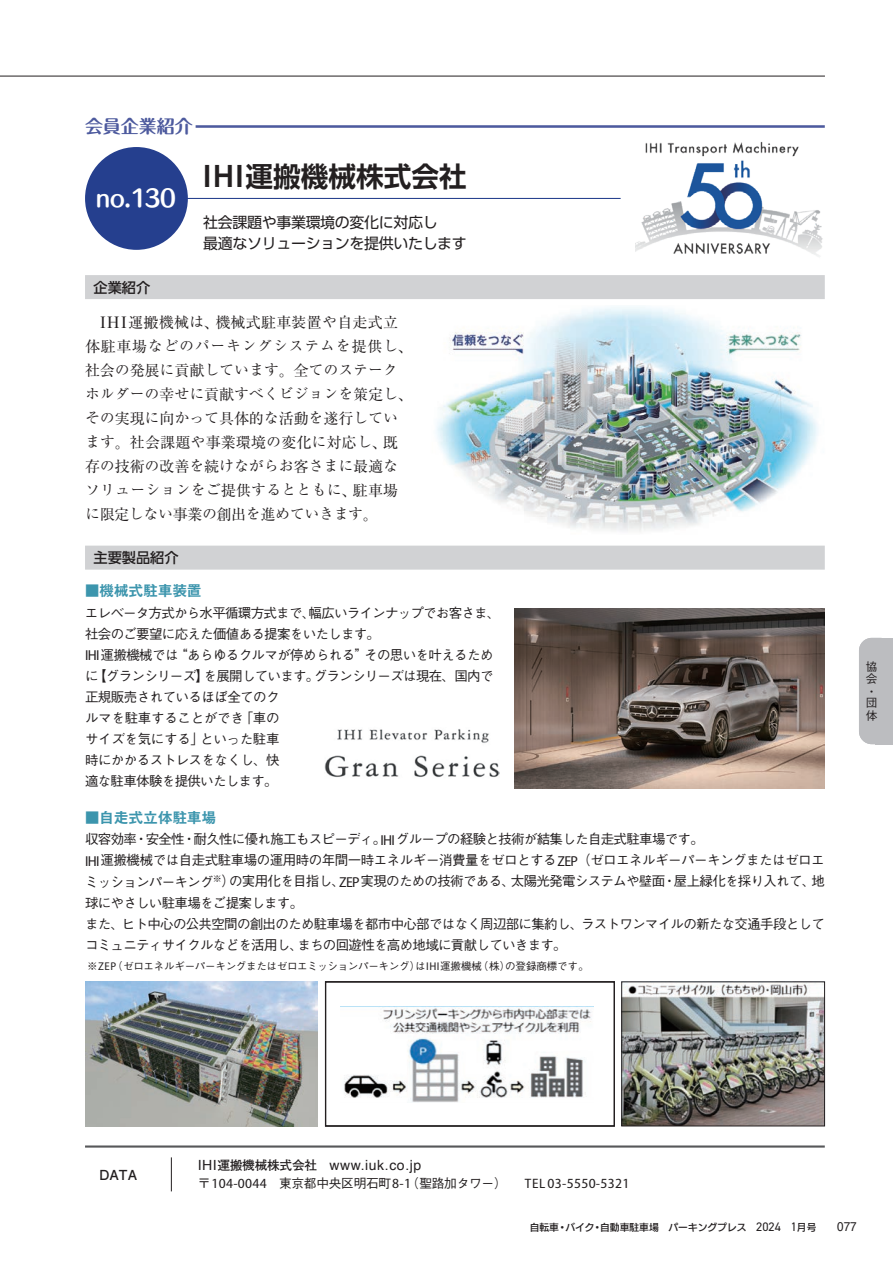
<style>
.page{position:relative;width:893px;height:1263px;background:#fff}
.page>*{position:absolute;margin:0;border:0;box-sizing:border-box;transform-origin:0 0}
.t1{font:700 27.6px "UD Shin Go Pro De";color:#231f20}
.t2{font:22.5px "Humming Std B";color:#fff;scale:.95 1}
.t3{font:700 18px "Maru Fo Pro";letter-spacing:-.005em;color:#4d5a9e}
.t4{font:15px "Ryumin Pro";letter-spacing:.015em;color:#231f20}
.t5{font:15px/21px "UD Shin Go Pro";letter-spacing:-.025em;color:#231f20}
.t6{font:14.4px/24px "Ryumin Pro";letter-spacing:.035em;color:#231f20}
.t7{font:700 14.25px "Gothic MB101 Pro De";letter-spacing:.025em;color:#3c95ad}
.t8{font:500 14.25px "UD Shin Go Pro";letter-spacing:-.005em;color:#231f20}
.t9{font:14.1px "Helvetica";letter-spacing:.04em;color:#231f20}
.t10{font:700 13.8px "Futo Go B101 Pro";color:#231f20}
.t11{font:500 13.5px/21px "Gothic BBB Pro";letter-spacing:-.05em;color:#231f20}
.t12{font:500 12.75px "Gothic BBB Pro";letter-spacing:-.025em;color:#231f20}
.t13{font:12.75px "Helvetica";color:#231f20;scale:.92 1}
.t14{font:500 11.7px/12.1px "Gothic BBB Pro";color:#231f20}
.t15{font:500 10.5px "Gothic BBB Pro";letter-spacing:-.025em;color:#231f20}
.t16{font:9.75px "New Rodin Pro DB";color:#231f20}
.s1{font-family:"Times New Roman";font-size:17.1px}
.s2{font-size:14.4px}
.s3{font-family:"Hira Min Pro W3"}
.s4{font-size:15px}
.s5{font-family:"Hira Min Pro W3";font-size:15px}
.s6{font-family:"Myriad Pro";font-weight:400;font-stretch:semi-condensed;font-size:14.4px}
.s7{font-family:"Myriad Pro";font-weight:400;font-stretch:semi-condensed;font-size:11.25px}
.s8{font-family:"Futo Go B101 Pro";font-weight:700;font-size:12.75px}
.s9{font-family:"Myriad Pro";font-weight:400;font-stretch:semi-condensed;font-size:14.1px}
.s10{font-family:"Myriad Pro";font-weight:400;font-stretch:semi-condensed;font-size:13.65px}
.s11{font-family:"DIN2014";font-size:12.3px}
</style>
<div class="page">
<hr style="left:0;top:76px;width:825px;height:1px;background:#231f20">
<div style="left:859px;top:638px;width:34px;height:106px;background:#bcbdc0;border-radius:13px"></div>
<div style="left:876px;top:638px;width:17px;height:106px;background:#bcbdc0"></div>
<div style="left:85px;top:275px;width:740px;height:24px;background:#d1d2d4"></div>
<div style="left:85px;top:546px;width:740px;height:24px;background:#d1d2d4"></div>
<div style="left:85px;top:147px;width:103px;height:103px;background:#253f8e;border-radius:50%"></div>
<hr style="left:196px;top:125px;width:629px;height:3px;background:#4d5a9e">
<hr style="left:187px;top:198px;width:434px;height:1px;background:#253f8e">
<hr style="left:85px;top:1145px;width:740px;height:2px;background:#57585a">
<hr style="left:171px;top:1157px;width:1px;height:34px;background:#231f20">
<img style="left:623px;top:984px;width:200px;height:140px">
<div style="left:621px;top:982px;width:204px;height:144px;border:1px solid #231f20"></div>
<img style="left:635px;top:141px;width:188px;height:116px">
<img style="left:436px;top:306px;width:382px;height:226px">
<img style="left:85px;top:982px;width:233px;height:144px">
<img style="left:324px;top:729px;width:176px;height:49px">
<img style="left:515px;top:608px;width:310px;height:180px">
<svg style="left:325px;top:981px;width:290px;height:145px"></svg>
<div style="left:326px;top:982px;width:288px;height:144px;border:1px solid #231f20"></div>
<h3 class="t3" style="left:85px;top:112px;width:109px">会員企業紹介</h3>
<h2 class="t2" style="left:96px;top:181px;width:86px">no.130</h2>
<h1 class="t1" style="left:203px;top:154px;width:265px">IHI運搬機械株式会社</h1>
<p class="t5" style="left:203px;top:211px;width:265px">社会課題や事業環境の変化に対応し<br>最適なソリューションを提供いたします</p>
<p class="t8" style="left:94px;top:276px;width:58px">企業紹介</p>
<p class="t4" style="left:100px;top:310px;width:300px"><span class="s1">IHI</span>運搬機械<span class="s2">は</span><span class="s3">、</span>機械式駐車装置<span class="s2">や</span>自走式立</p>
<p class="t6" style="left:85px;top:333px;width:329px"><span class="s4">体駐車場</span>などのパーキングシステムを<span class="s4">提供</span>し<span class="s5">、</span><span class="s4">社会</span>の<span class="s4">発展</span>に<span class="s4">貢献</span>しています<span class="s5">。</span><span class="s4">全</span>てのステークホルダーの<span class="s4">幸</span>せに<span class="s4">貢献</span>すべくビジョンを<span class="s4">策定</span>し<span class="s5">、</span>その<span class="s4">実現</span>に<span class="s4">向</span>かって<span class="s4">具体的</span>な<span class="s4">活動</span>を<span class="s4">遂行</span>してい</p>
<p class="t4" style="left:85px;top:430px;width:314px"><span class="s2">ます</span><span class="s3">。</span>社会課題<span class="s2">や</span>事業環境<span class="s2">の</span>変化<span class="s2">に</span>対応<span class="s2">し</span><span class="s3">、</span>既</p>
<p class="t6" style="left:85px;top:453px;width:315px;text-align:justify"><span class="s4">存</span>の<span class="s4">技術</span>の<span class="s4">改善</span>を<span class="s4">続</span>けながらお<span class="s4">客</span>さまに<span class="s4">最適</span>なソリューションをご<span class="s4">提供</span>するとともに<span class="s5">、</span><span class="s4">駐車場</span>に<span class="s4">限定</span>しない<span class="s4">事業</span>の<span class="s4">創出</span>を<span class="s4">進</span>めていきます<span class="s5">。</span></p>
<p class="t8" style="left:94px;top:546px;width:87px">主要製品紹介</p>
<p class="t7" style="left:85px;top:579px;width:118px">■機械式駐車装置</p>
<p class="t11" style="left:85px;top:601px;width:417px">エレベータ方式から水平循環方式まで、幅広いラインナップでお客さま、社会のご要望に応えた価値ある提案をいたします。<br><span class="s6">IHI</span>運搬機械では“あらゆるクルマが停められる”その思いを叶えるために【グランシリーズ】を展開しています。グランシリーズは現在、国内で正規販売されているほぼ全てのク<br>ルマを駐車することができ「車の<br>サイズを気にする」といった駐車<br>時にかかるストレスをなくし、快<br>適な駐車体験を提供いたします。</p>
<p class="t7" style="left:85px;top:805px;width:133px">■自走式立体駐車場</p>
<p class="t11" style="left:85px;top:827px;width:741px">収容効率・安全性・耐久性に優れ施工もスピーディ。<span class="s6">IHI</span>グループの経験と技術が結集した自走式駐車場です。<br><span class="s6">IHI</span>運搬機械では自走式駐車場の運用時の年間一時エネルギー消費量をゼロとする<span class="s6">ZEP</span>（ゼロエネルギーパーキングまたはゼロエミッションパーキング<sup>※</sup>）の実用化を目指し、<span class="s6">ZEP</span>実現のための技術である、太陽光発電システムや壁面・屋上緑化を採り入れて、地球にやさしい駐車場をご提案します。<br>また、ヒト中心の公共空間の創出のため駐車場を都市中心部ではなく周辺部に集約し、ラストワンマイルの新たな交通手段としてコミュニティサイクルなどを活用し、まちの回遊性を高め地域に貢献していきます。</p>
<p class="t15" style="left:87px;top:958px;width:503px">※<span class="s7">ZEP</span>（ゼロエネルギーパーキングまたはゼロエミッションパーキング）は<span class="s7">IHI</span>運搬機械（株）の登録商標です。</p>
<p class="t14" style="left:866px;top:659px;width:13px">協会・団体</p>
<p class="t10" style="left:99px;top:1163px;width:40px">DATA</p>
<p class="t9" style="left:198px;top:1154px;width:225px">IHI<span class="s8">運搬機械株式会社　</span>www.iuk.co.jp</p>
<p class="t12" style="left:198px;top:1173px;width:433px">〒<span class="s9">104</span><span class="s10">-</span><span class="s9">0044</span>　東京都中央区明石町<span class="s9">8</span><span class="s10">-</span><span class="s9">1</span>（聖路加タワー）　　<span class="s10">TEL</span> <span class="s9">03</span><span class="s10">-</span><span class="s9">5550</span><span class="s10">-</span><span class="s9">5321</span></p>
<p class="t16" style="left:520px;top:1219px;width:298px">　自転車・バイク・自動車駐車場　パーキングプレス　<span class="s11">2024 1</span>月号</p>
<p class="t13" style="left:837px;top:1217px;width:23px">077</p>
</div>
